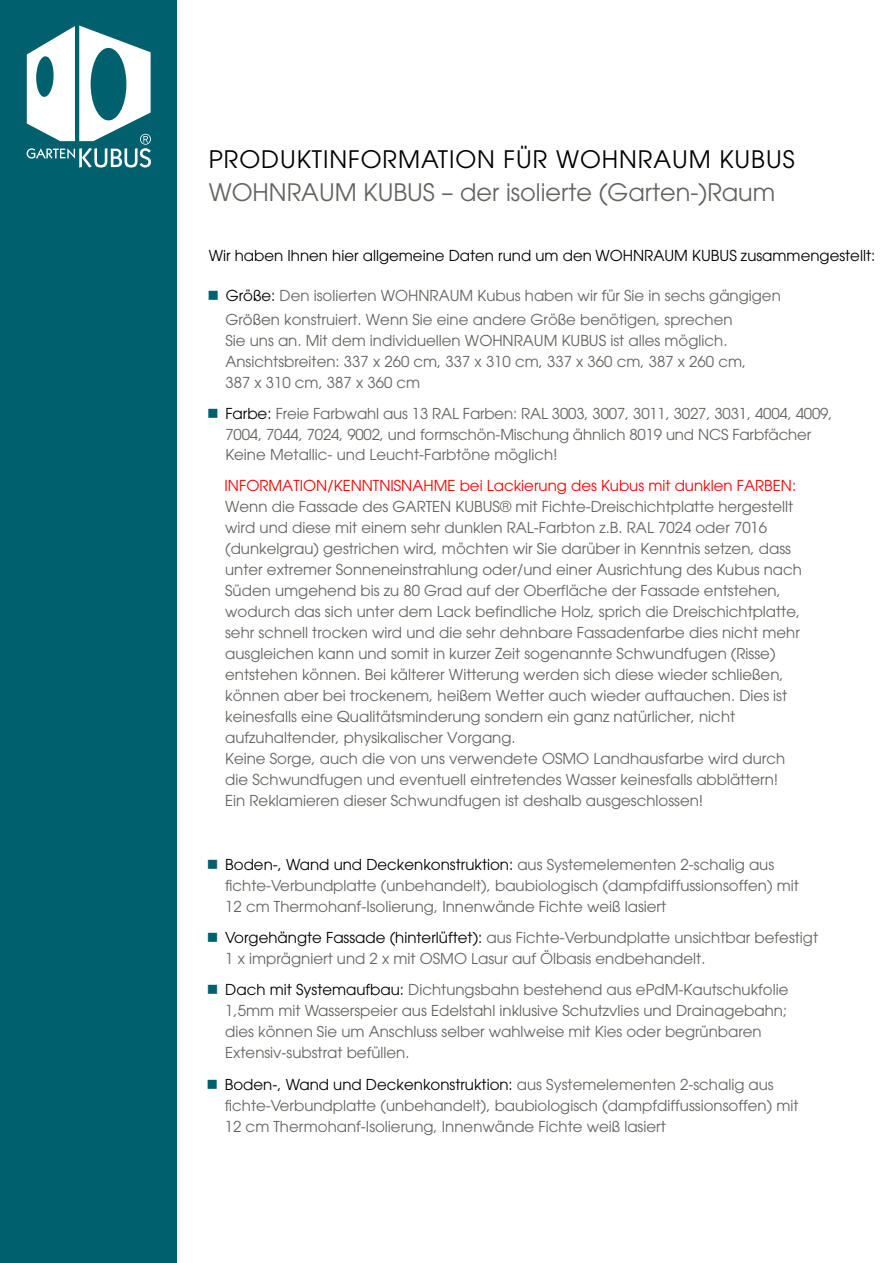
<style>
.page{position:relative;width:893px;height:1263px;background:#fff}
.page>*{position:absolute;margin:0;border:0;box-sizing:border-box;transform-origin:0 0}
.t1{font:24px/33.8px "Avant Garde";letter-spacing:.04em;color:#000}
.t2{font:15px/21px "Avant Garde";color:#61655f}
.t3{font:15px/21px "ITC Avant Garde Pro";color:#61655f}
.t4{font:15px "Avant Garde";color:#000}
.t5{font:15px "ITC Avant Garde Pro";color:#f00}
.s1{font-family:"Te X Gyre Adventor"}
.s2{font-family:"Te X Gyre Adventor";color:#61655f}
.s3{color:#61655f}
.s4{color:#000}
.s5{font-family:"ITC Avant Garde Pro"}
</style>
<div class="page">
<div style="left:0;top:0;width:177px;height:1263px;background:#00606d"></div>
<svg style="left:27px;top:26px;width:124px;height:141px"></svg>
<h1 class="t1" style="left:209px;top:142px;width:587px">PRODUKTINFORMATION FÜR <span class="s1">WOHNRAUM</span> KUBUS<br><span class="s2">WOHNRAUM KUBUS</span> <span class="s3">– der isolierte (Garten-)Raum</span></h1>
<p class="t4" style="left:209px;top:247px;width:668px">Wir haben Ihnen hier allgemeine Daten rund um den <span class="s1">WOHNRAUM KUBUS</span> zusammengestellt:</p>
<p class="t2" style="left:225px;top:284px;width:557px;line-height:23.4px"><span class="s4">Größe:</span> Den isolierten <span class="s1">WOHNRAUM</span> Kubus haben wir für Sie in sechs gängigen<br><span class="s1">Größen</span> konstruiert. Wenn Sie eine andere Größe benötigen, sprechen</p>
<p class="t2" style="left:225px;top:330px;width:522px">Sie uns an. Mit dem individuellen <span class="s1">WOHNRAUM KUBUS</span> ist alles möglich.<br>Ansichtsbreiten: 337 x 260 cm, 337 x 310 cm, 337 x 360 cm, 387 x 260 cm,<br>387 x 310 cm, 387 x 360 cm</p>
<p class="t2" style="left:225px;top:403px;width:609px"><span class="s4">Farbe:</span> Freie Farbwahl aus 13 RAL Farben: RAL 3003, 3007, 3011, 3027, 3031, 4004, 4009,<br>7004, 7044, 7024, 9002, und formschön-Mischung ähnlich 8019 und NCS Farbfächer<br>Keine Metallic- <span class="s5">und Leucht-</span>Farbtöne möglich!</p>
<p class="t5" style="left:225px;top:477px;width:573px">INFORMATION/KENNTNISNAHME bei Lackierung des Kubus mit dunklen FARBEN:</p>
<p class="t3" style="left:225px;top:496px;width:578px">Wenn die Fassade des GARTEN KUBUS® mit Fichte-Dreischichtplatte hergestellt wird und diese mit einem sehr dunklen RAL-Farbton z.B. RAL 7024 oder 7016 (dunkelgrau) gestrichen wird, möchten wir Sie darüber in Kenntnis setzen, dass unter extremer Sonneneinstrahlung oder/und einer Ausrichtung des Kubus nach Süden umgehend bis zu 80 Grad auf der Oberfläche der Fassade entstehen, wodurch das sich unter dem Lack befindliche Holz, sprich die Dreischichtplatte, sehr schnell trocken wird und die sehr dehnbare Fassadenfarbe dies nicht mehr ausgleichen kann und somit in kurzer Zeit sogenannte Schwundfugen (Risse) entstehen können. Bei kälterer Witterung werden sich diese wieder schließen, können aber bei trockenem, heißem Wetter auch wieder auftauchen. Dies ist keinesfalls eine Qualitätsminderung sondern ein ganz natürlicher, nicht aufzuhaltender, physikalischer Vorgang.<br>Keine Sorge, auch die von uns verwendete OSMO Landhausfarbe wird durch die Schwundfugen und eventuell eintretendes Wasser keinesfalls abblättern!<br>Ein Reklamieren dieser Schwundfugen ist deshalb ausgeschlossen!</p>
<p class="t2" style="left:225px;top:854px;width:575px"><span class="s4">Boden-, Wand und Deckenkonstruktion:</span> aus Systemelementen 2-schalig aus fichte-Verbundplatte (unbehandelt), baubiologisch (dampfdiffussionsoffen) mit<br>12 cm Thermohanf-Isolierung, Innenwände Fichte weiß lasiert</p>
<p class="t2" style="left:225px;top:927px;width:594px"><span class="s4">Vorgehängte Fassade (hinterlüftet):</span> aus Fichte-Verbundplatte unsichtbar befestigt<br>1 x imprägniert und 2 x mit OSMO Lasur auf Ölbasis endbehandelt.</p>
<p class="t2" style="left:225px;top:979px;width:565px"><span class="s4">Dach mit Systemaufbau:</span> Dichtungsbahn bestehend aus ePdM-Kautschukfolie 1,5mm mit Wasserspeier aus Edelstahl inklusive Schutzvlies und Drainagebahn; dies können Sie um Anschluss selber wahlweise mit Kies oder begrünbaren Extensiv-substrat befüllen.</p>
<p class="t2" style="left:225px;top:1074px;width:575px"><span class="s4">Boden-, Wand und Deckenkonstruktion:</span> aus Systemelementen 2-schalig aus fichte-Verbundplatte (unbehandelt), baubiologisch (dampfdiffussionsoffen) mit<br>12 cm Thermohanf-Isolierung, Innenwände Fichte weiß lasiert</p>
</div>
